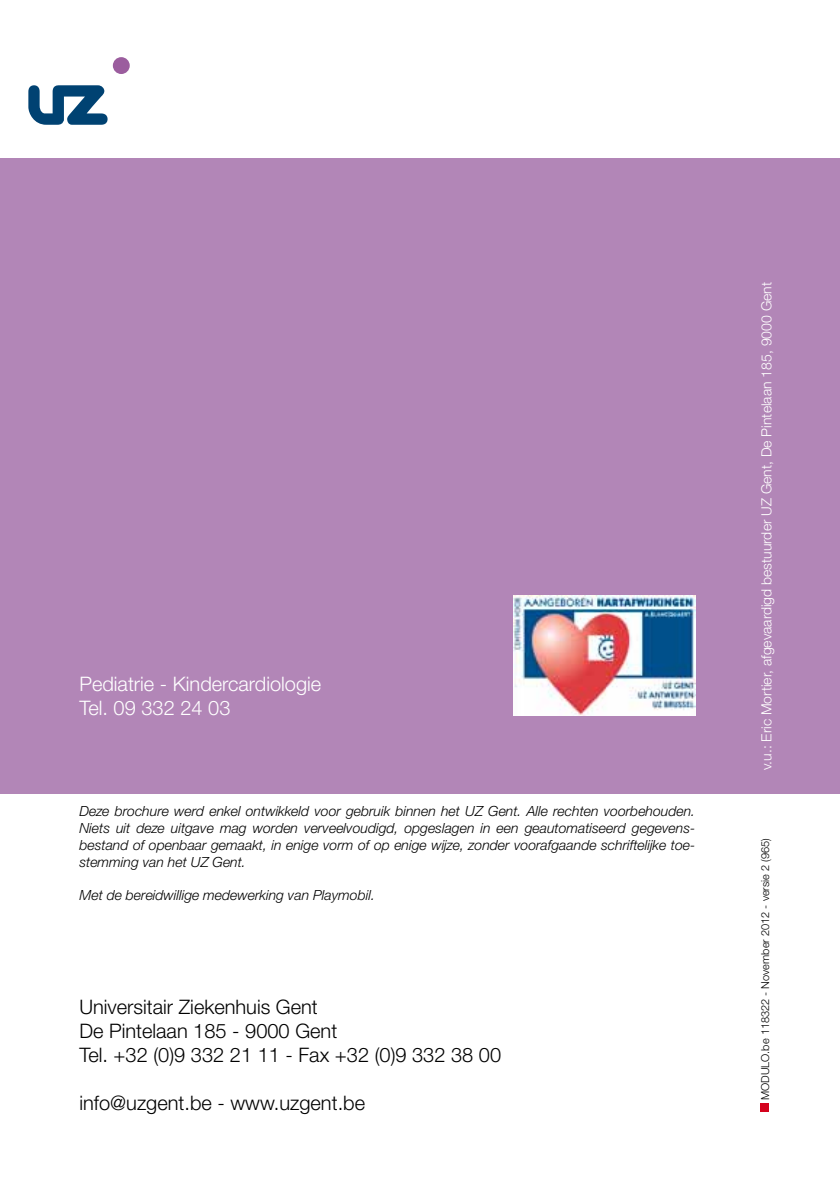
<style>
.page{position:relative;width:840px;height:1191px;background:#fff}
.page>*{position:absolute;margin:0;border:0;box-sizing:border-box;transform-origin:0 0}
.t1{font:300 20px/24px "Helvetica Neue LT";color:#000}
.t2{font:300 20px/24px "Helvetica Neue LT";color:#fff}
.t3{font:italic 300 14px/16.8px "Helvetica Neue LT";color:#000;text-align:justify}
.t4{font:300 14px "Helvetica Neue LT";color:#fff}
.t5{font:300 11px "Helvetica Neue LT";color:#000}
</style>
<div class="page">
<div style="left:0;top:159px;width:839px;height:635px;background:#b286b7"></div>
<div style="left:760px;top:1103px;width:8px;height:8px;background:#d4021d"></div>
<div style="left:113px;top:57px;width:17px;height:17px;background:#9b5d9e;border-radius:50%"></div>
<svg style="left:28px;top:85px;width:79px;height:40px"></svg>
<img style="left:513px;top:595px;width:181px;height:121px">
<h1 class="t2" style="left:79px;top:671px;width:243px">Pediatrie - Kindercardiologie<br>Tel. 09 332 24 03</h1>
<p class="t3" style="left:79px;top:802px;width:617px">Deze brochure werd enkel ontwikkeld voor gebruik binnen het UZ Gent. Alle rechten voorbehouden.<br>Niets uit deze uitgave mag worden verveelvoudigd, opgeslagen in een geautomatiseerd gegevens&shy;bestand of openbaar gemaakt, in enige vorm of op enige wijze, zonder voorafgaande schriftelijke toe&shy;stemming van het UZ Gent.</p>
<p class="t3" style="left:79px;top:886px;width:297px">Met de bereidwillige medewerking van Playmobil.</p>
<h1 class="t1" style="left:79px;top:994px;width:423px">Universitair Ziekenhuis Gent<br>De Pintelaan 185 - 9000 Gent<br>Tel. +32 (0)9 332 21 11 - Fax +32 (0)9 332 38 00</h1>
<h1 class="t1" style="left:79px;top:1090px;width:287px">info@uzgent.be - www.uzgent.be</h1>
<p class="t4" style="left:757px;top:770px;width:489px;rotate:-90deg">v.u.: Eric Mortier, afgevaardigd bestuurder UZ Gent, De Pintelaan 185, 9000 Gent</p>
<p class="t5" style="left:758px;top:1100px;width:263px;rotate:-90deg">MODULO.be 118322 - November 2012 - versie 2 (965)</p>
</div>
